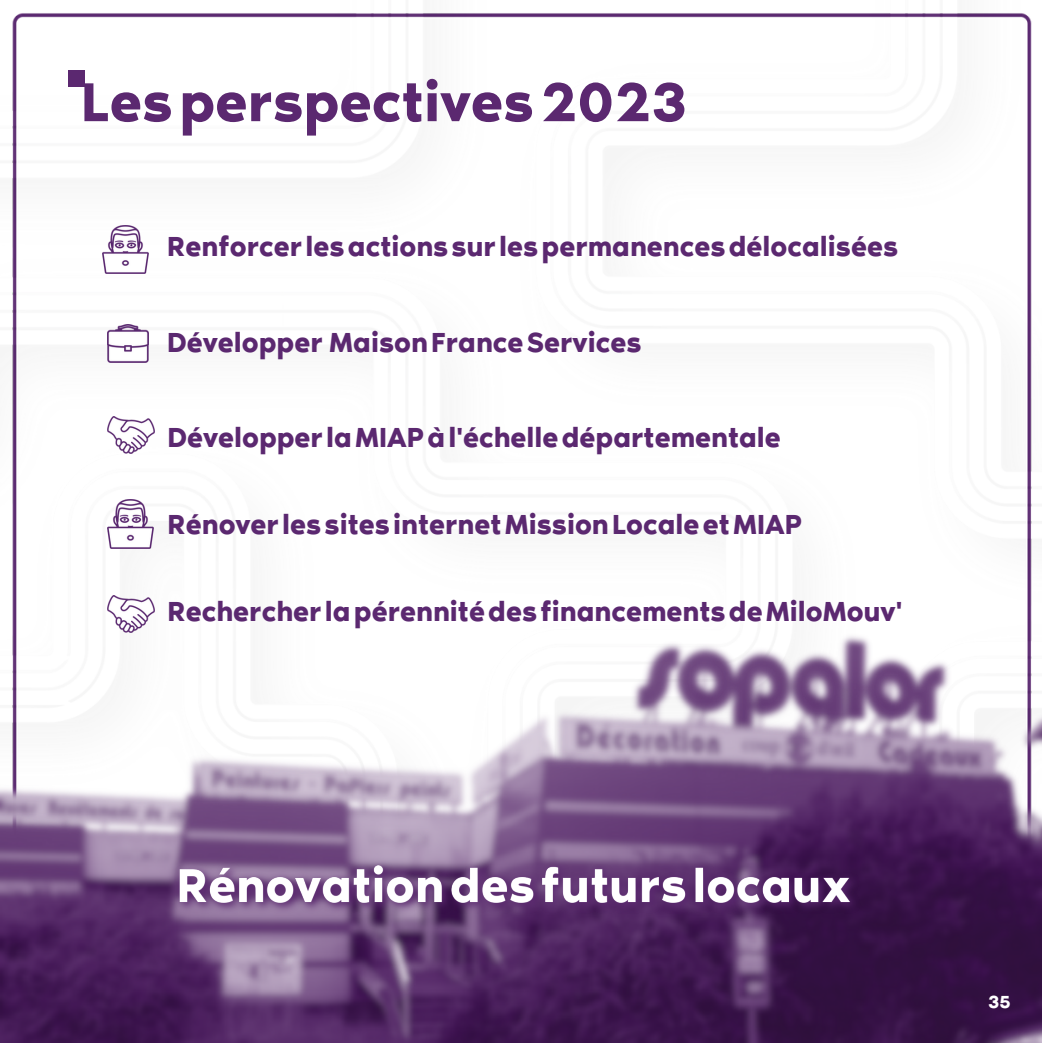
<style>
.page{position:relative;width:1042px;height:1043px;background:#fff}
.page>*{position:absolute;margin:0;border:0;box-sizing:border-box;transform-origin:0 0}
.t1{font:72.62px "RTL Media Pro Regular";color:#5b2870}
.t2{font:35.88px "RTL Media Pro Regular";color:#5b2870}
.t3{font:22.75px "RTL Media Pro Regular";color:#fff}
</style>
<div class="page">
<img style="left:12px;top:13px;width:1020px;height:519px">
<img style="left:0;top:532px;width:1041px;height:509px">
<div style="left:68px;top:71px;width:16px;height:16px;background:#5b2870"></div>
<img style="left:107px;top:416px;width:48px;height:37px">
<img style="left:102px;top:225px;width:46px;height:48px">
<img style="left:107px;top:324px;width:41px;height:38px">
<img style="left:107px;top:499px;width:46px;height:49px">
<img style="left:107px;top:595px;width:48px;height:37px">
<img style="left:168px;top:853px;width:700px;height:68px">
<p class="t1" style="left:81px;top:70px;width:607px">Lesperspectives2023</p>
<p class="t2" style="left:167px;top:231px;width:732px">Renforcerlesactionssurlespermanencesdélocalisées</p>
<p class="t2" style="left:167px;top:327px;width:475px">Développer MaisonFranceServices</p>
<p class="t2" style="left:167px;top:421px;width:614px">DévelopperlaMIAPàl'échelledépartementale</p>
<p class="t2" style="left:167px;top:508px;width:635px">RénoverlessitesinternetMissionLocaleetMIAP</p>
<p class="t2" style="left:167px;top:595px;width:736px">RechercherlapérennitédesfinancementsdeMiloMouv'</p>
<p class="t3" style="left:987px;top:991px;width:24px">35</p>
</div>
